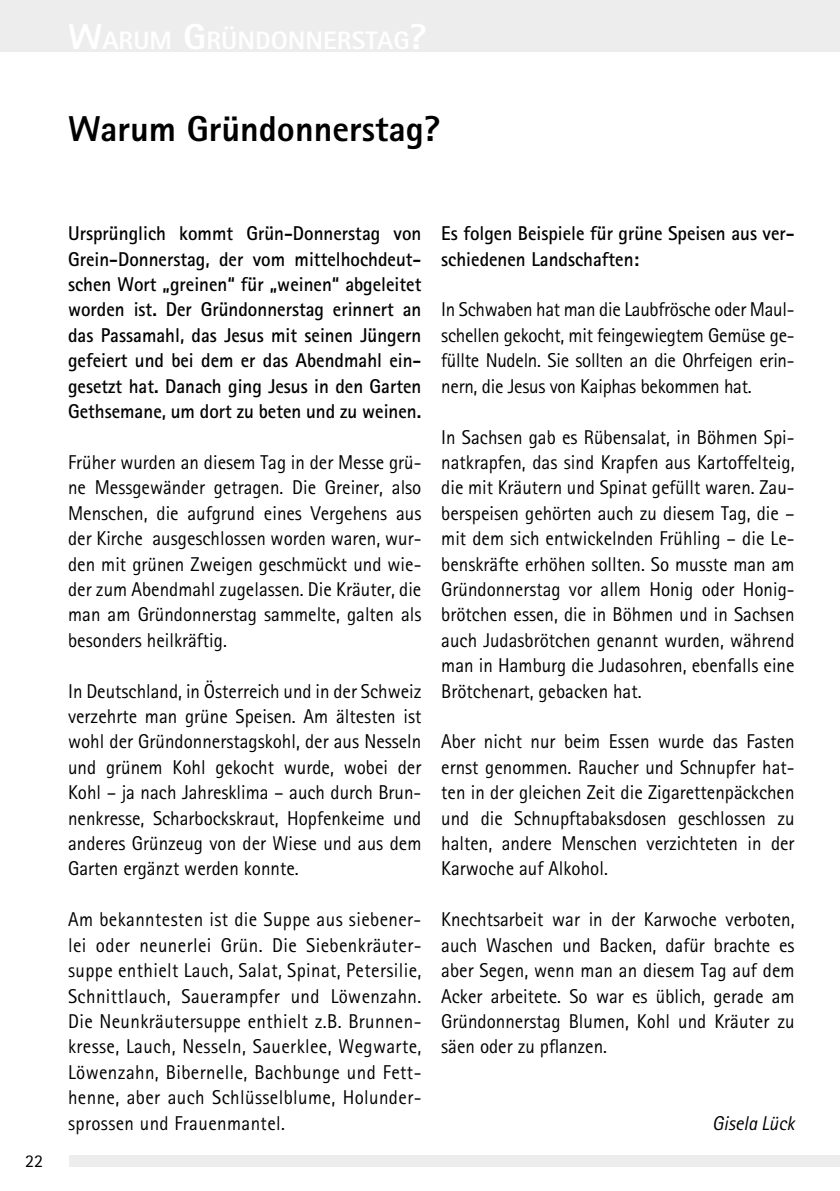
<style>
.page{position:relative;width:840px;height:1191px;background:#fff}
.page>*{position:absolute;margin:0;border:0;box-sizing:border-box;transform-origin:0 0}
.t1{font:800 36px "Rotis Sans Serif";color:#000}
.t2{font:20px/25.4px "Rotis Sans Serif";color:#000;text-align:justify;scale:.95 1}
.t3{font:700 20px/25.4px "Rotis Sans Serif";color:#000;text-align:justify;scale:.95 1}
.t4{font:italic 20px "Rotis Sans Serif";color:#000;scale:.95 1}
.t5{font:18px "Rotis Sans Serif";color:#000}
</style>
<div class="page">
<hr style="left:839px;top:0;width:1px;height:51px;background:#ededed">
<div style="left:0;top:0;width:839px;height:51px;background:#ededed"></div>
<div style="left:0;top:1154px;width:839px;height:12px;background:#ededed"></div>
<div style="left:0;top:1149px;width:68px;height:22px;background:#fff"></div>
<h1 class="t1" style="left:68px;top:105px;width:373px">Warum Gründonnerstag?</h1>
<p class="t5" style="left:25px;top:1150px;width:19px">22</p>
<p class="t3" style="left:68px;top:220px;width:373px">Ursprünglich kommt Grün-Donnerstag von Grein-Donnerstag, der vom mittelhochdeut&shy;schen Wort „greinen“ für „weinen“ abgeleitet worden ist. Der Gründonnerstag erinnert an das Passamahl, das Jesus mit seinen Jüngern gefeiert und bei dem er das Abendmahl ein&shy;gesetzt hat. Danach ging Jesus in den Garten Gethsemane, um dort zu beten und zu weinen.</p>
<p class="t2" style="left:68px;top:449px;width:373px">Früher wurden an diesem Tag in der Messe grü&shy;ne Messgewänder getragen. Die Greiner, also Menschen, die aufgrund eines Vergehens aus der Kirche ausgeschlossen worden waren, wur&shy;den mit grünen Zweigen geschmückt und wie&shy;der zum Abendmahl zugelassen. Die Kräuter, die man am Gründonnerstag sammelte, galten als besonders heilkräftig.</p>
<p class="t2" style="left:68px;top:678px;width:373px">In Deutschland, in Österreich und in der Schweiz verzehrte man grüne Speisen. Am ältesten ist wohl der Gründonnerstagskohl, der aus Nesseln und grünem Kohl gekocht wurde, wobei der Kohl – ja nach Jahresklima – auch durch Brun&shy;nenkresse, Scharbockskraut, Hopfenkeime und anderes Grünzeug von der Wiese und aus dem Garten ergänzt werden konnte.</p>
<p class="t2" style="left:68px;top:906px;width:373px">Am bekanntesten ist die Suppe aus siebener&shy;lei oder neunerlei Grün. Die Siebenkräuter&shy;suppe enthielt Lauch, Salat, Spinat, Petersilie, Schnittlauch, Sauerampfer und Löwenzahn.<br>Die Neunkräutersuppe enthielt z.B. Brunnen&shy;kresse, Lauch, Nesseln, Sauerklee, Wegwarte, Löwenzahn, Bibernelle, Bachbunge und Fett&shy;henne, aber auch Schlüsselblume, Holunder&shy;sprossen und Frauenmantel.</p>
<p class="t3" style="left:441px;top:220px;width:373px">Es folgen Beispiele für grüne Speisen aus ver&shy;schiedenen Landschaften:</p>
<p class="t2" style="left:441px;top:297px;width:373px">In Schwaben hat man die Laubfrösche oder Maul&shy;schellen gekocht, mit feingewiegtem Gemüse ge&shy;füllte Nudeln. Sie sollten an die Ohrfeigen erin&shy;nern, die Jesus von Kaiphas bekommen hat.</p>
<p class="t2" style="left:441px;top:424px;width:373px">In Sachsen gab es Rübensalat, in Böhmen Spi&shy;natkrapfen, das sind Krapfen aus Kartoffelteig, die mit Kräutern und Spinat gefüllt waren. Zau&shy;berspeisen gehörten auch zu diesem Tag, die – mit dem sich entwickelnden Frühling – die Le&shy;benskräfte erhöhen sollten. So musste man am Gründonnerstag vor allem Honig oder Honig&shy;brötchen essen, die in Böhmen und in Sachsen auch Judasbrötchen genannt wurden, während man in Hamburg die Judasohren, ebenfalls eine Brötchenart, gebacken hat.</p>
<p class="t2" style="left:441px;top:729px;width:373px">Aber nicht nur beim Essen wurde das Fasten ernst genommen. Raucher und Schnupfer hat&shy;ten in der gleichen Zeit die Zigarettenpäckchen und die Schnupftabaksdosen geschlossen zu halten, andere Menschen verzichteten in der Karwoche auf Alkohol.</p>
<p class="t2" style="left:441px;top:906px;width:373px">Knechtsarbeit war in der Karwoche verboten, auch Waschen und Backen, dafür brachte es aber Segen, wenn man an diesem Tag auf dem Acker arbeitete. So war es üblich, gerade am Gründonnerstag Blumen, Kohl und Kräuter zu säen oder zu pflanzen.</p>
<p class="t4" style="left:711px;top:1111px;width:88px">Gisela Lück</p>
</div>
